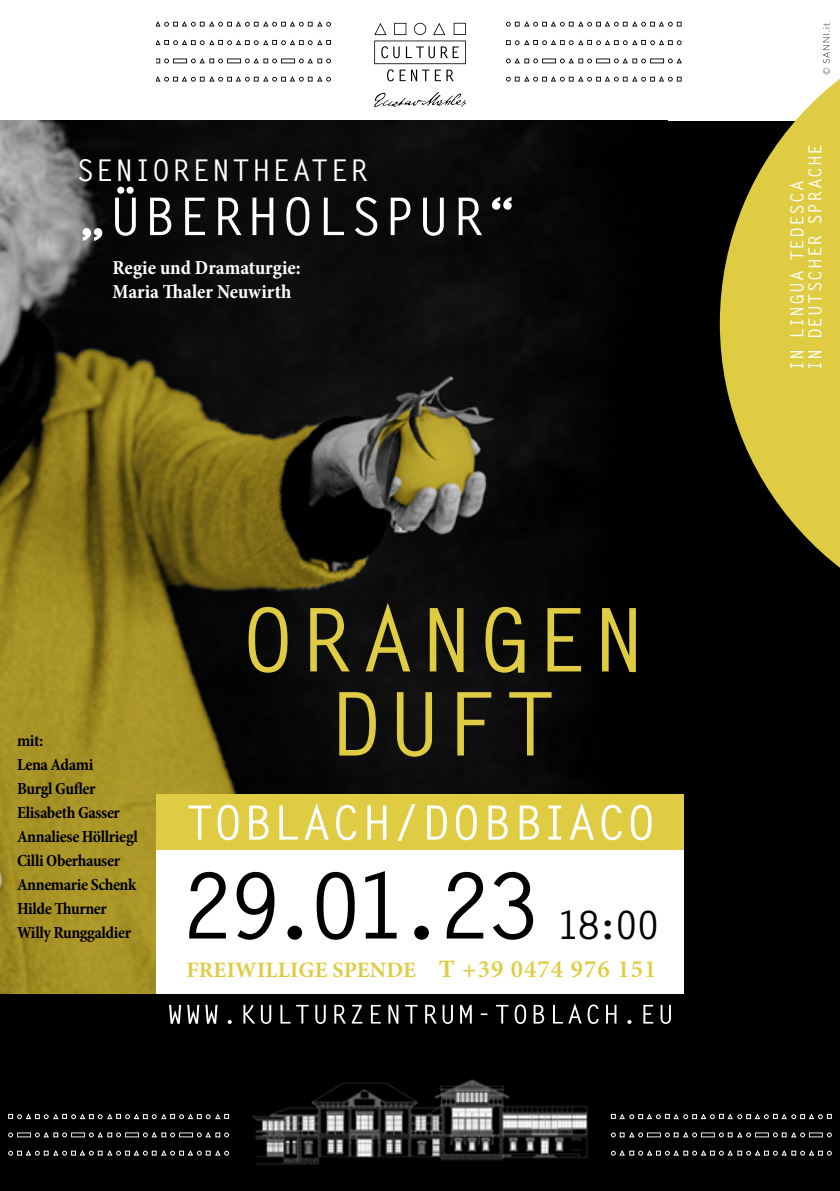
<style>
.page{position:relative;width:840px;height:1191px;background:#fff}
.page>*{position:absolute;margin:0;border:0;box-sizing:border-box;transform-origin:0 0}
.t1{font:700 90.8px "Letter Gothic Std";color:#000}
.t2{font:700 88px/84px "Letter Gothic Std";letter-spacing:.06em;color:#e0cc42;text-align:center}
.t3{font:700 52px "Letter Gothic Std";letter-spacing:.055em;color:#fff}
.t4{font:700 38.8px "Letter Gothic Std";color:#000}
.t5{font:700 30px "Letter Gothic Std";letter-spacing:.055em;color:#fff}
.t6{font:700 22px "Minion Pro";letter-spacing:.01em;color:#e0cc42}
.t7{font:700 condensed 20px/24px "Minion Pro";color:#fff}
.t8{font:700 18px/18px "Letter Gothic Std";letter-spacing:.045em;color:#fff}
.t9{font:700 condensed 17px/24px "Minion Pro";letter-spacing:-.025em;color:#000}
.s1{font-size:25px}
.s2{font-weight:600;font-size:25px}
</style>
<div class="page">
<div style="left:0;top:121px;width:839px;height:974px;background:#000"></div>
<img style="left:0;top:121px;width:554px;height:873px">
<svg style="left:719px;top:23px;width:120px;height:544px;fill:#e0cc42"></svg>
<div style="left:548px;top:154px;width:135px;height:640px;background:#000"></div>
<svg style="left:156px;top:22px;width:175px;height:60px"></svg>
<svg style="left:374px;top:41px;width:91px;height:40px"></svg>
<svg style="left:374px;top:23px;width:12px;height:12px"></svg>
<svg style="left:433px;top:23px;width:12px;height:12px"></svg>
<svg style="left:414px;top:23px;width:12px;height:12px"></svg>
<svg style="left:453px;top:23px;width:12px;height:12px"></svg>
<svg style="left:394px;top:23px;width:12px;height:12px"></svg>
<svg style="left:374px;top:92px;width:92px;height:15px"></svg>
<svg style="left:506px;top:22px;width:176px;height:60px"></svg>
<div style="left:156px;top:849px;width:527px;height:145px;background:#fff"></div>
<svg style="left:822px;top:23px;width:7px;height:51px"></svg>
<div style="left:156px;top:794px;width:527px;height:55px;background:#e0cc42"></div>
<svg style="left:188px;top:803px;width:463px;height:38px"></svg>
<div style="left:0;top:994px;width:839px;height:197px;background:#000"></div>
<img style="left:252px;top:1079px;width:336px;height:86px">
<svg style="left:169px;top:1003px;width:501px;height:21px"></svg>
<svg style="left:610px;top:1113px;width:221px;height:43px"></svg>
<svg style="left:8px;top:1113px;width:222px;height:43px"></svg>
<h3 class="t5" style="left:76px;top:152px;width:293px">SENIORENTHEATER</h3>
<h3 class="t3" style="left:76px;top:184px;width:442px">„ÜBERHOLSPUR“</h3>
<p class="t7" style="left:112px;top:256px;width:190px">Regie und Dramaturgie:<br>Maria Thaler Neuwirth</p>
<p class="t9" style="left:17px;top:728px;width:122px">mit:<br>Lena Adami<br>Burgl Gufler<br>Elisabeth Gasser<br>Annaliese Höllriegl<br>Cilli Oberhauser<br>Annemarie Schenk<br>Hilde Thurner<br>Willy Runggaldier</p>
<h2 class="t2" style="left:241px;top:599px;width:404px">ORANGEN<br>DUFT</h2>
<h1 class="t1" style="left:180px;top:850px;width:362px">29.01.23</h1>
<p class="t6" style="left:186px;top:954px;width:471px">FREIWILLIGE SPENDE <span class="s1">T</span> <span class="s2">+39 0474 976 151</span></p>
<h3 class="t4" style="left:556px;top:900px;width:105px">18:00</h3>
<p class="t8" style="left:787px;top:371px;width:229px;rotate:-90deg">IN LINGUA TEDESCA<br>IN DEUTSCHER SPRACHE</p>
</div>
